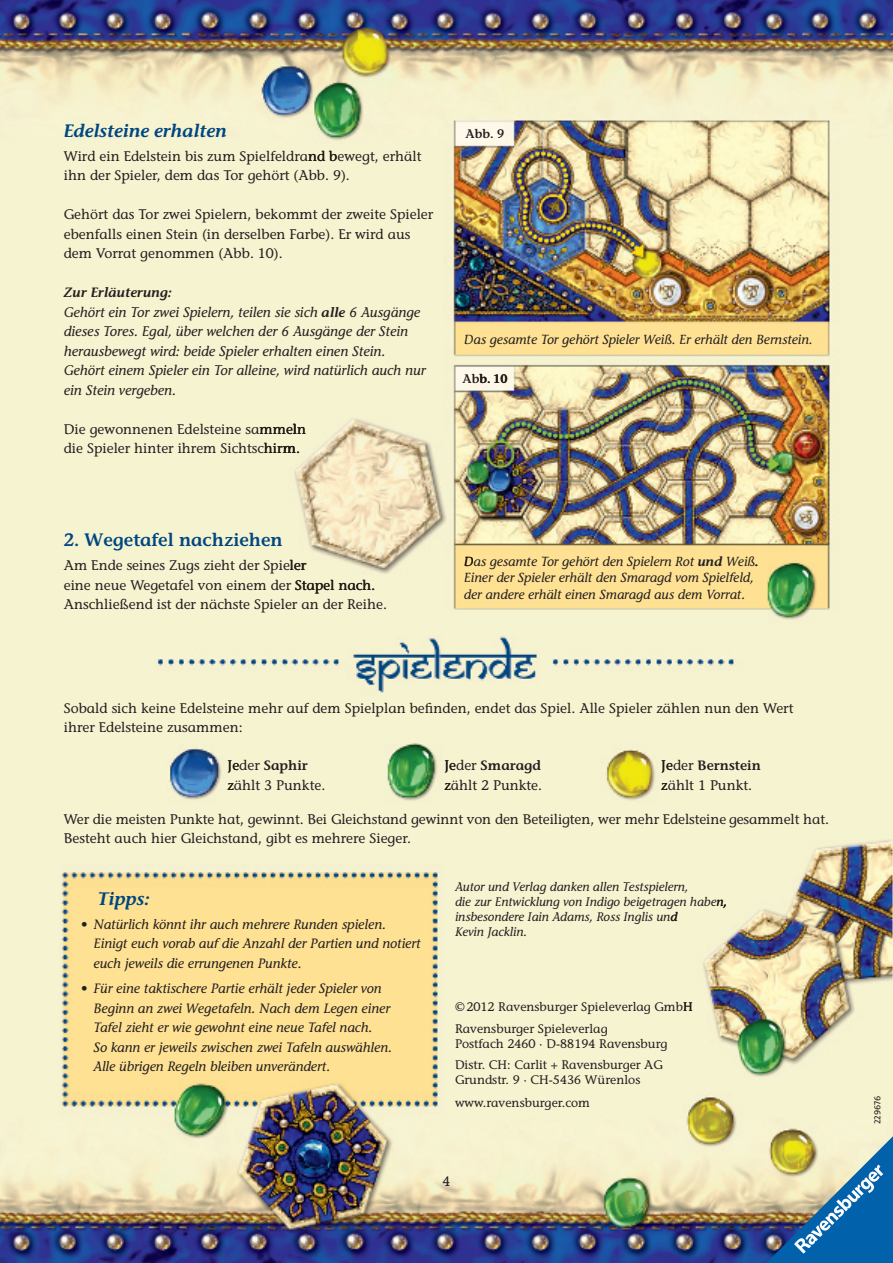
<style>
.page{position:relative;width:893px;height:1263px;background:#fff}
.page>*{position:absolute;margin:0;border:0;box-sizing:border-box;transform-origin:0 0}
.t1{font:italic 600 18px "Stone Informal";color:#004680}
.t2{font:600 18px "Stone Informal";color:#004680}
.t3{font:13.8px/19.5px "Stone Informal";color:#231f20}
.t4{font:italic 13.8px/19.5px "Stone Informal";color:#231f20}
.t5{font:italic 13.5px/19.5px "Stone Informal";color:#231f20}
.t6{font:600 13.5px "Stone Informal";color:#231f20}
.t7{font:italic 600 13.5px "Stone Informal";color:#231f20}
.t8{font:italic 13.2px/16.5px "Stone Informal";color:#231f20}
.t9{font:12.3px/21.5px "Stone Informal";color:#231f20}
.t10{font:italic 12.3px/15px "Stone Informal";color:#231f20}
.t11{font:600 12.3px "Stone Informal";color:#221d19}
.t12{font:600 12.3px "Stone Informal";color:#231f20}
.t13{font:9px "The Sans Caps";color:#231f20}
.s1{color:#1e1b13}
.s2{font-weight:600;font-size:13.5px}
.s3{color:#231f20}
.s4{color:#1f1500}
.s5{font-weight:600}
.s6{font-weight:400;font-size:13.8px;color:#1e1b13}
.s7{font-weight:400;font-size:13.8px}
</style>
<div class="page">
<img style="left:0;top:0;width:893px;height:1263px">
<img style="left:746px;top:1135px;width:147px;height:128px">
<h1 class="t1" style="left:64px;top:123px;width:165px">Edelsteine erhalten</h1>
<p class="t3" style="left:64px;top:147px;width:359px">Wird ein Edelstein bis zum Spielfeldra<span class="s1">nd b</span>ewegt, erhält ihn der Spieler, dem das Tor gehört (Abb. 9).</p>
<p class="t3" style="left:64px;top:206px;width:371px">Gehört das Tor zwei Spielern, bekommt der zweite Spieler ebenfalls einen Stein (in derselben Farbe). Er wird aus dem Vorrat genommen (Abb. 10).</p>
<p class="t7" style="left:64px;top:287px;width:110px">Zur Erläuterung:</p>
<p class="t4" style="left:64px;top:303px;width:363px">Gehört ein Tor zwei Spielern, teilen sie sich <span class="s2">alle</span> 6 Ausgänge dieses Tores. Egal, über welchen der 6 Ausgänge der Stein herausbewegt wird: beide Spieler erhalten einen Stein.<br>Gehört einem Spieler ein Tor alleine, wird natürlich auch nur ein Stein vergeben.</p>
<p class="t3" style="left:64px;top:420px;width:244px">Die gewonnenen Edelsteine sa<span class="s1">mmeln </span>die Spieler hinter ihrem Sichtsc<span class="s1">hirm.</span></p>
<p class="t12" style="left:466px;top:129px;width:40px">Abb. 9</p>
<p class="t8" style="left:464px;top:332px;width:350px">Das gesamte Tor gehört Spieler Weiß. Er erhält den Bernstein.</p>
<p class="t11" style="left:462px;top:374px;width:46px"><span class="s3">Ab</span>b. 10</p>
<h1 class="t2" style="left:64px;top:533px;width:221px">2. Wegetafel nachziehen</h1>
<p class="t3" style="left:64px;top:557px;width:325px">Am Ende seines Zugs zieht der Spie<span class="s1">ler<br></span>eine neue Wege tafel von einem der <span class="s1">Stapel nach.<br></span>Anschließend ist der nächste Spieler an der Reihe.</p>
<p class="t8" style="left:464px;top:554px;width:296px"><span class="s4">D</span>as gesamte Tor gehört den Spielern Rot <span class="s5">und</span> Weiß<span class="s4">.<br></span>Einer der Spieler erhält den Smaragd vom Spielfeld, der andere erhält einen Smaragd aus dem Vorrat.</p>
<p class="t3" style="left:64px;top:699px;width:731px">Sobald sich keine Edelsteine mehr auf dem Spielplan befinden, endet das Spiel. Alle Spieler zählen nun den Wert ihrer Edelsteine zusammen:</p>
<p class="t6" style="left:227px;top:760px;width:82px"><span class="s6">Je</span><span class="s7">der</span> Saphir</p>
<p class="t3" style="left:227px;top:776px;width:99px"><span class="s1">z</span>ählt 3 Punkte.</p>
<p class="t6" style="left:444px;top:760px;width:98px"><span class="s6">Je</span><span class="s7">der</span> Smaragd</p>
<p class="t3" style="left:444px;top:776px;width:99px"><span class="s1">z</span>ählt 2 Punkte.</p>
<p class="t6" style="left:661px;top:760px;width:101px"><span class="s6">Je</span><span class="s7">der</span> Bernstein</p>
<p class="t3" style="left:661px;top:776px;width:92px"><span class="s1">z</span>ählt 1 Punkt.</p>
<p class="t3" style="left:64px;top:810px;width:767px">Wer die meisten Punkte hat, gewinnt. Bei Gleichstand gewinnt von den Beteiligten, wer mehr Edelsteine gesammelt hat.<br>Besteht auch hier Gleichstand, gibt es mehrere Sieger.</p>
<h1 class="t1" style="left:98px;top:891px;width:54px">Tipps:</h1>
<p class="t5" style="left:94px;top:915px;width:329px;text-indent:-13px">• Natürlich könnt ihr auch mehrere Runden spielen.<br>Einigt euch vorab auf die Anzahl der Partien und notiert euch jeweils die errungenen Punkte.</p>
<p class="t5" style="left:94px;top:980px;width:300px;text-indent:-13px">• Für eine taktischere Partie erhält jeder Spieler von Beginn an zwei Wegetafeln. Nach dem Legen einer Tafel zieht er wie gewohnt eine neue Tafel nach.<br>So kann er jeweils zwischen zwei Tafeln auswählen.<br>Alle übrigen Regeln bleiben unver ändert.</p>
<p class="t10" style="left:455px;top:881px;width:273px">Autor und Verlag danken allen Testspielern,<br>die zur Entwicklung von Indigo beigetragen habe<span class="s1">n, </span>insbesondere Iain Adams, Ross Inglis un<span class="s1">d<br></span>Kevin Jacklin.</p>
<p class="t9" style="left:455px;top:997px;width:239px">©2012 Ravensburger Spieleverlag Gmb<span class="s1">H<br></span>Ravensburger Spieleverlag</p>
<p class="t9" style="left:455px;top:1034px;width:214px">Postfach 2460 · D-88194 Ravensburg<br>Distr. CH: Carlit + Ravensburger AG</p>
<p class="t9" style="left:455px;top:1069px;width:187px;line-height:23px">Grundstr. 9 · CH-5436 Würenlos www.ravensburger.com</p>
<p class="t3" style="left:443px;top:1172px;width:9px">4</p>
<p class="t13" style="left:870px;top:1124px;width:30px;rotate:-90deg">229676</p>
</div>
